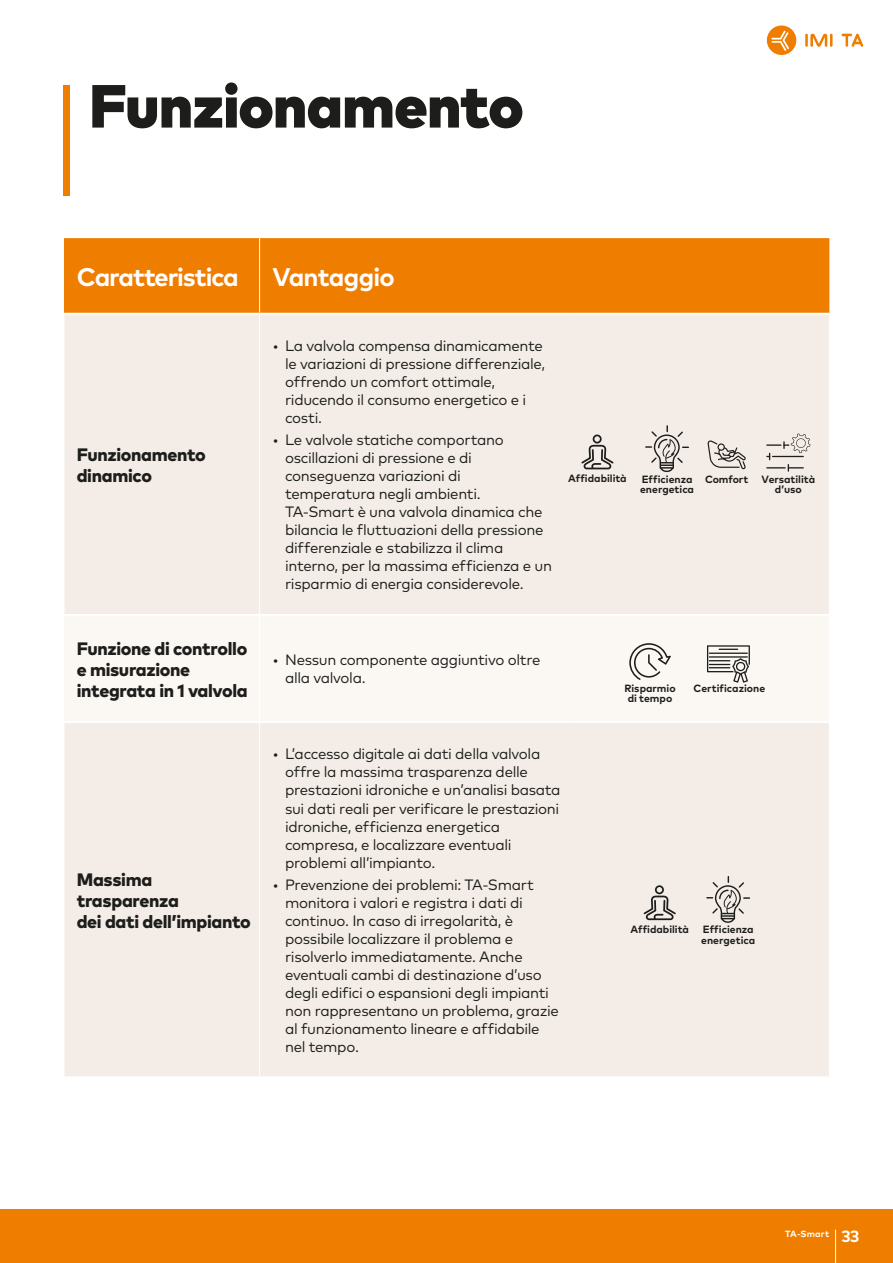
<style>
.page{position:relative;width:893px;height:1263px;background:#fff}
.page>*{position:absolute;margin:0;border:0;box-sizing:border-box;transform-origin:0 0}
.t1{font:900 60.75px "Mark Pro";letter-spacing:-.01em;color:#1d1d1b}
.t2{font:700 25.5px "Mark Pro";letter-spacing:-.04em;color:#fff}
.t3{font:800 18px/21px "Mark Pro";letter-spacing:-.02em;color:#1d1d1b}
.t4{font:700 16.2px "Mark Pro";color:#fff}
.t5{font:15px/18px "Mark Pro";letter-spacing:-.025em;color:#1d1d1b}
.t6{font:700 10.5px/10.5px "Mark Pro";color:#1d1d1b;text-align:center}
.t7{font:700 9px "Mark Pro";letter-spacing:.015em;color:#fff}
</style>
<div class="page">
<div style="left:64px;top:85px;width:6px;height:110px;background:#ef7d00"></div>
<div style="left:64px;top:238px;width:765px;height:75px;background:#ef7d00"></div>
<div style="left:65px;top:315px;width:764px;height:761px;background:#f4ede7"></div>
<div style="left:64px;top:616px;width:765px;height:105px;background:#fbf8f4"></div>
<hr style="left:64px;top:614px;width:195px;height:2px;background:#fff">
<hr style="left:260px;top:614px;width:314px;height:2px;background:#fff">
<hr style="left:64px;top:721px;width:195px;height:2px;background:#fff">
<hr style="left:260px;top:721px;width:314px;height:2px;background:#fff">
<hr style="left:259px;top:315px;width:1px;height:300px;background:#fff">
<hr style="left:259px;top:615px;width:1px;height:107px;background:#fff">
<hr style="left:259px;top:722px;width:1px;height:354px;background:#fff">
<hr style="left:574px;top:614px;width:256px;height:2px;background:#fff">
<hr style="left:574px;top:721px;width:256px;height:2px;background:#fff">
<hr style="left:259px;top:238px;width:1px;height:75px;background:#fff">
<svg style="left:766px;top:433px;width:44px;height:39px;background:#dad4ce"></svg>
<svg style="left:581px;top:434px;width:33px;height:35px"></svg>
<svg style="left:707px;top:440px;width:39px;height:29px"></svg>
<svg style="left:645px;top:425px;width:44px;height:47px;background:#d0cac5"></svg>
<svg style="left:629px;top:643px;width:42px;height:37px"></svg>
<svg style="left:707px;top:645px;width:43px;height:38px"></svg>
<svg style="left:644px;top:885px;width:32px;height:35px"></svg>
<svg style="left:706px;top:876px;width:44px;height:47px;background:#d0cac5"></svg>
<div style="left:0;top:1209px;width:893px;height:54px;background:#ef7d00"></div>
<svg style="left:805px;top:34px;width:27px;height:13px"></svg>
<svg style="left:841px;top:34px;width:22px;height:13px"></svg>
<svg style="left:767px;top:26px;width:29px;height:29px"></svg>
<hr style="left:835px;top:1229px;width:1px;height:34px;background:#fff">
<h1 class="t1" style="left:89px;top:59px;width:436px">Funzionamento</h1>
<h2 class="t2" style="left:77px;top:258px;width:164px">Caratteristica</h2>
<h2 class="t2" style="left:272px;top:258px;width:124px">Vantaggio</h2>
<p class="t3" style="left:77px;top:442px;width:131px">Funzionamento dinamico</p>
<p class="t3" style="left:77px;top:636px;width:173px">Funzione di controllo e misurazione integrata in 1 valvola</p>
<p class="t3" style="left:77px;top:867px;width:176px">Massima trasparenza<br>dei dati dell’impianto</p>
<p class="t5" style="left:285px;top:336px;width:262px;text-indent:-13px">• La valvola compensa dinamicamente le variazioni di pressione differenziale, offrendo un comfort ottimale, riducendo il consumo energetico e i costi.</p>
<p class="t5" style="left:285px;top:430px;width:268px;text-indent:-13px">• Le valvole statiche comportano oscillazioni di pressione e di conseguenza variazioni di temperatura negli ambienti.<br>TA‑Smart è una valvola dinamica che bilancia le fluttuazioni della pressione differenziale e stabilizza il clima interno, per la massima efficienza e un risparmio di energia considerevole.</p>
<p class="t6" style="left:568px;top:473px;width:60px">Affidabilità</p>
<p class="t6" style="left:640px;top:473px;width:110px;text-align:left">Efficienza Comfort energetica</p>
<p class="t6" style="left:762px;top:473px;width:55px">Versatilità d’uso</p>
<p class="t5" style="left:285px;top:650px;width:257px;text-indent:-13px">• Nessun componente aggiuntivo oltre alla valvola.</p>
<p class="t5" style="left:285px;top:744px;width:277px;text-indent:-13px">• L’accesso digitale ai dati della valvola offre la massima trasparenza delle prestazioni idroniche e un’analisi basata sui dati reali per verificare le prestazioni idroniche, efficienza energetica compresa, e localizzare eventuali problemi all’impianto.</p>
<p class="t5" style="left:285px;top:874px;width:275px;text-indent:-13px">• Prevenzione dei problemi: TA-Smart monitora i valori e registra i dati di continuo. In caso di irregolarità, è possibile localizzare il problema e risolverlo immediatamente. Anche eventuali cambi di destinazione d’uso degli edifici o espansioni degli impianti non rappresentano un problema, grazie al funzionamento lineare e affidabile nel tempo.</p>
<p class="t6" style="left:624px;top:682px;width:53px">Risparmio di tempo</p>
<p class="t6" style="left:693px;top:682px;width:73px">Certificazione</p>
<p class="t6" style="left:630px;top:923px;width:60px">Affidabilità</p>
<p class="t6" style="left:701px;top:923px;width:55px;text-align:left">Efficienza energetica</p>
<p class="t7" style="left:785px;top:1227px;width:45px">TA-Smart</p>
<p class="t4" style="left:841px;top:1224px;width:20px">33</p>
</div>
